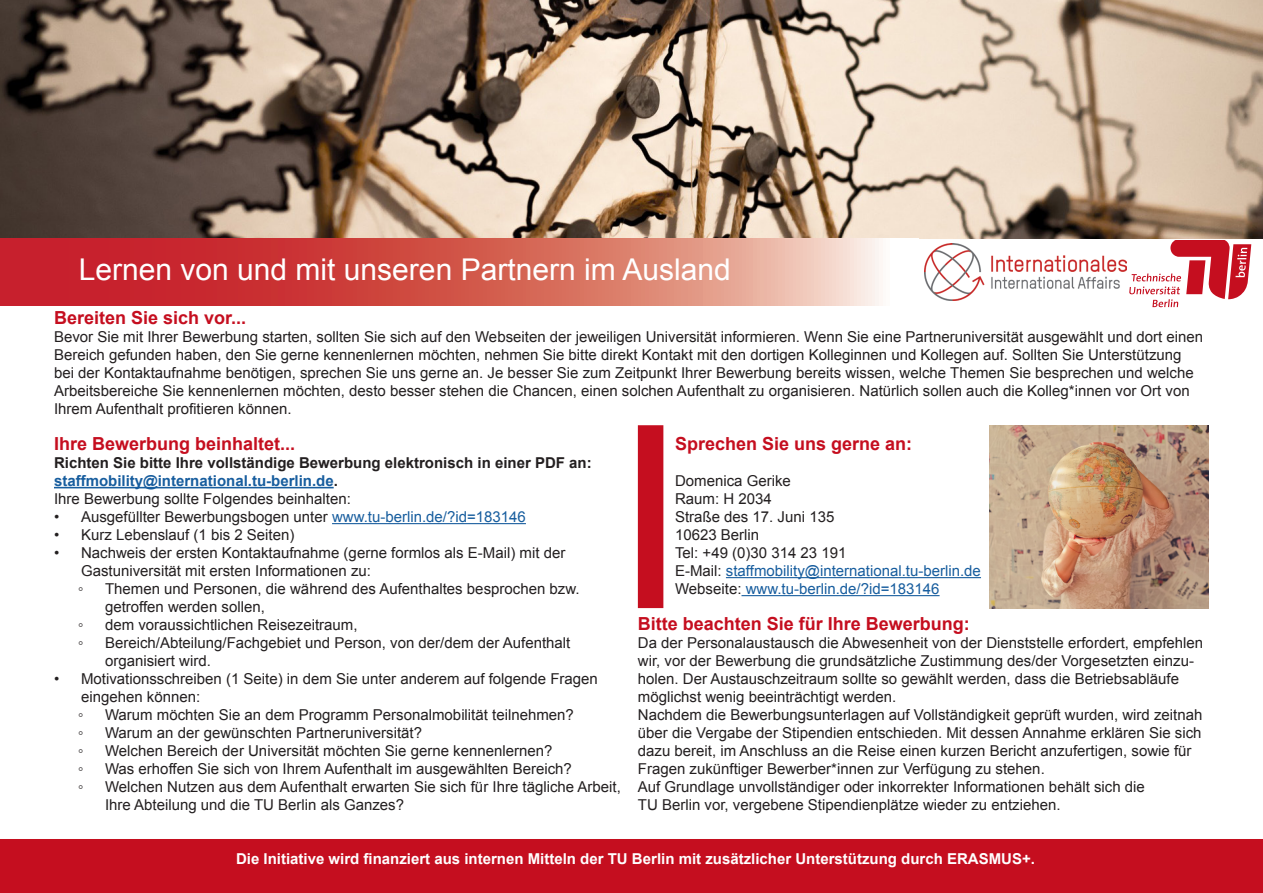
<style>
.page{position:relative;width:1263px;height:893px;background:#fff}
.page>*{position:absolute;margin:0;border:0;box-sizing:border-box;transform-origin:0 0}
.Überschrift_Flyer{font:30px "Arial";color:#fff}
.Überschrift_Text{font:700 18px "Arial";color:#c50e1f}
.Text{font:15px/18px "Arial";color:#231f20}
.Text_fett{font:700 15px/18px "Arial";color:#231f20}
.Fußzeile{font:700 15px "Arial";color:#fff}
.Text-2{font:15px "Arial";color:#175d9e}
.s1{color:#175d9e}
.s2{color:#231f20}
</style>
<div class="page">
<img style="left:0;top:0;width:1263px;height:238px">
<svg style="left:0;top:238px;width:883px;height:67px;background:#d5625c"></svg>
<img style="left:924px;top:244px;width:202px;height:56px">
<svg style="left:1129px;top:240px;width:122px;height:67px"></svg>
<hr style="left:54px;top:487px;width:280px;height:1px;background:#175d9e">
<hr style="left:332px;top:523px;width:194px;height:1px;background:#175d9e">
<hr style="left:726px;top:577px;width:255px;height:1px;background:#175d9e">
<hr style="left:741px;top:595px;width:198px;height:1px;background:#175d9e">
<div style="left:638px;top:425px;width:25px;height:183px;background:#c50e1f"></div>
<div style="left:1px;top:840px;width:1261px;height:52px;background:#c50e1f"></div>
<div style="left:0;top:839px;width:1263px;height:54px;border:2px solid #c50e1f"></div>
<img style="left:990px;top:425px;width:219px;height:183px">
<p class="Überschrift_Flyer" style="left:79px;top:250px;width:654px">Lernen von und mit unseren Partnern im Ausland</p>
<p class="Überschrift_Text" style="left:54px;top:306px;width:194px">Bereiten Sie sich vor...</p>
<p class="Text" style="left:54px;top:328px;width:1151px">Bevor Sie mit Ihrer Bewerbung starten, sollten Sie sich auf den Webseiten der jeweiligen Universität informieren. Wenn Sie eine Partneruniversität ausgewählt und dort einen Bereich gefunden haben, den Sie gerne kennenlernen möchten, nehmen Sie bitte direkt Kontakt mit den dortigen Kolleginnen und Kollegen auf. Sollten Sie Unterstützung bei der Kontaktaufnahme benötigen, sprechen Sie uns gerne an. Je besser Sie zum Zeitpunkt Ihrer Bewerbung bereits wissen, welche Themen Sie besprechen und welche Arbeitsbereiche Sie kennenlernen möchten, desto besser stehen die Chancen, einen solchen Aufenthalt zu organisieren. Natürlich sollen auch die Kolleg*innen vor Ort von Ihrem Aufenthalt profitieren können.</p>
<p class="Überschrift_Text" style="left:54px;top:432px;width:243px">Ihre Bewerbung beinhaltet...</p>
<p class="Text_fett" style="left:54px;top:454px;width:539px">Richten Sie bitte Ihre vollständige Bewerbung elektronisch in einer PDF an: <span class="s1">staffmobility@international.tu-berlin.de</span>.</p>
<p class="Text" style="left:54px;top:490px;width:298px">Ihre Bewerbung sollte Folgendes beinhalten:</p>
<p class="Text" style="left:54px;top:508px;width:473px">• Ausgefüllter Bewerbungsbogen unter <span class="s1">www.tu-berlin.de/?id=183146</span></p>
<p class="Text" style="left:54px;top:526px;width:242px">• Kurz Lebenslauf (1 bis 2 Seiten)</p>
<p class="Text" style="left:81px;top:544px;width:486px;text-indent:-27px">• Nachweis der ersten Kontaktaufnahme (gerne formlos als E-Mail) mit der<br>Gastuniversität mit ersten Informationen zu:</p>
<p class="Text" style="left:78px;top:580px;width:7px">◦</p>
<p class="Text" style="left:105px;top:580px;width:476px">Themen und Personen, die während des Aufenthaltes besprochen bzw. getroffen werden sollen,</p>
<p class="Text" style="left:78px;top:616px;width:7px">◦</p>
<p class="Text" style="left:105px;top:616px;width:254px">dem voraussichtlichen Reisezeitraum,</p>
<p class="Text" style="left:78px;top:634px;width:7px">◦</p>
<p class="Text" style="left:105px;top:634px;width:467px">Bereich/Abteilung/Fachgebiet und Person, von der/dem der Aufenthalt organisiert wird.</p>
<p class="Text" style="left:81px;top:670px;width:518px;text-indent:-27px">• Motivationsschreiben (1 Seite) in dem Sie unter anderem auf folgende Fragen eingehen können:</p>
<p class="Text" style="left:78px;top:706px;width:7px">◦</p>
<p class="Text" style="left:105px;top:706px;width:470px">Warum möchten Sie an dem Programm Personalmobilität teilnehmen?</p>
<p class="Text" style="left:78px;top:724px;width:7px">◦</p>
<p class="Text" style="left:105px;top:724px;width:319px">Warum an der gewünschten Partneruniversität?</p>
<p class="Text" style="left:78px;top:742px;width:7px">◦</p>
<p class="Text" style="left:105px;top:742px;width:449px">Welchen Bereich der Universität möchten Sie gerne kennenlernen?</p>
<p class="Text" style="left:78px;top:760px;width:7px">◦</p>
<p class="Text" style="left:105px;top:760px;width:468px">Was erhoffen Sie sich von Ihrem Aufenthalt im ausgewählten Bereich?</p>
<p class="Text" style="left:78px;top:778px;width:7px">◦</p>
<p class="Text" style="left:105px;top:778px;width:517px">Welchen Nutzen aus dem Aufenthalt erwarten Sie sich für Ihre tägliche Arbeit,<br>Ihre Abteilung und die TU Berlin als Ganzes?</p>
<p class="Überschrift_Text" style="left:675px;top:432px;width:239px">Sprechen Sie uns gerne an:</p>
<p class="Text" style="left:675px;top:472px;width:173px">Domenica Gerike<br>Raum: H 2034<br>Straße des 17. Juni 135<br>10623 Berlin<br>Tel: +49 (0)30 314 23 191</p>
<p class="Text-2" style="left:675px;top:561px;width:307px"><span class="s2">E-Mail:</span> staffmobility@international.tu-berlin.de</p>
<p class="Text-2" style="left:675px;top:579px;width:266px"><span class="s2">Webseite:</span> www.tu-berlin.de/?id=183146</p>
<p class="Überschrift_Text" style="left:638px;top:612px;width:334px">Bitte beachten Sie für Ihre Bewerbung:</p>
<p class="Text" style="left:638px;top:634px;width:567px">Da der Personalaustausch die Abwesenheit von der Dienststelle erfordert, empfehlen wir, vor der Bewerbung die grundsätzliche Zustimmung des/der Vorgesetzten einzu&shy;holen. Der Austauschzeitraum sollte so gewählt werden, dass die Betriebsabläufe möglichst wenig beeinträchtigt werden.</p>
<p class="Text" style="left:638px;top:706px;width:566px">Nachdem die Bewerbungsunterlagen auf Vollständigkeit geprüft wurden, wird zeitnah über die Vergabe der Stipendien entschieden. Mit dessen Annahme erklären Sie sich dazu bereit, im Anschluss an die Reise einen kurzen Bericht anzufertigen, sowie für Fragen zukünftiger Bewerber*innen zur Verfügung zu stehen.</p>
<p class="Text" style="left:638px;top:778px;width:508px">Auf Grundlage unvollständiger oder inkorrekter Informationen behält sich die<br>TU Berlin vor, vergebene Stipendienplätze wieder zu entziehen.</p>
<p class="Fußzeile" style="left:236px;top:849px;width:800px">Die Initiative wird finanziert aus internen Mitteln der TU Berlin mit zusätzlicher Unterstützung durch ERASMUS+.</p>
</div>
